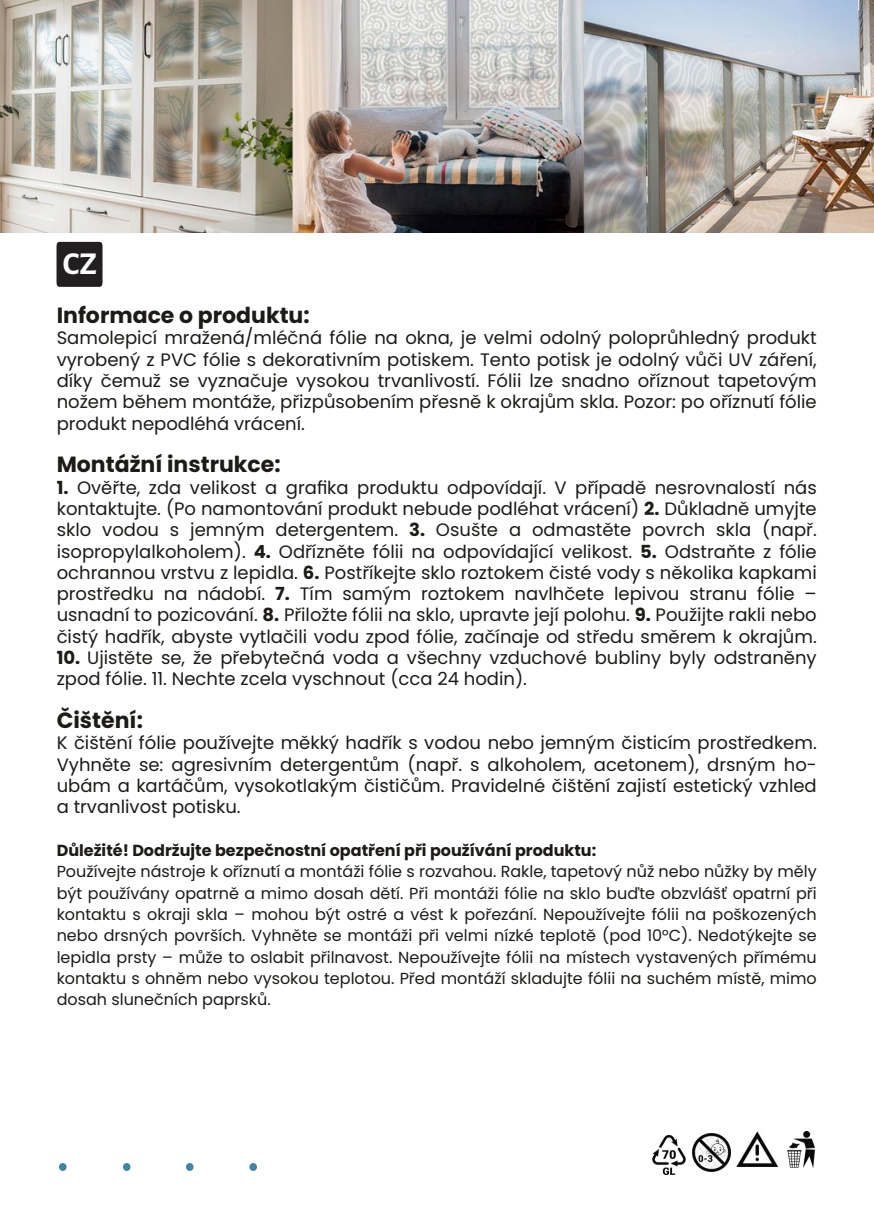
<style>
.page{position:relative;width:874px;height:1225px;background:#fff}
.page>*{position:absolute;margin:0;border:0;box-sizing:border-box;transform-origin:0 0}
.t1{font:700 32px "Alegreya Sans";color:#fff}
.t2{font:700 22px "Poppins";color:#1d1b18}
.t3{font:18px/21.4px "Poppins";color:#1d1b18;text-align:justify}
.t4{font:16px/21.4px "Poppins";color:#1d1b18;text-align:justify}
.t5{font:700 16px "Poppins";color:#1d1b18}
.s1{font-weight:700}
</style>
<div class="page">
<img style="left:0;top:0;width:873px;height:233px">
<img style="left:736px;top:1131px;width:43px;height:36px">
<img style="left:59px;top:1163px;width:197px;height:7px">
<img style="left:653px;top:1136px;width:33px;height:39px">
<img style="left:693px;top:1133px;width:37px;height:38px">
<img style="left:787px;top:1131px;width:27px;height:36px">
<div style="left:57px;top:242px;width:45px;height:43px;background:#231f20;border-radius:3px"></div>
<div style="left:57px;top:243px;width:45px;height:44px;background:#231f20;border-radius:3px"></div>
<h1 class="t1" style="left:63px;top:248px;width:36px">CZ</h1>
<p class="t2" style="left:57px;top:300px;width:254px">Informace o produktu:</p>
<p class="t3" style="left:57px;top:327px;width:761px">Samolepicí mražená/mléčná fólie na okna, je velmi odolný poloprůhledný produkt vyrobený z PVC fólie s dekorativním potiskem. Tento potisk je odolný vůči UV záření, díky čemuž se vyznačuje vysokou trvanlivostí. Fólii lze snadno oříznout tapetovým nožem během montáže, přizpůsobením přesně k okrajům skla. Pozor: po oříznutí fólie produkt nepodléhá vrácení.</p>
<p class="t2" style="left:57px;top:449px;width:225px">Montážní instrukce:</p>
<p class="t3" style="left:57px;top:477px;width:761px"><span class="s1">1.</span> Ověřte, zda velikost a grafika produktu odpovídají. V případě nesrovnalostí nás kontaktujte. (Po namontování produkt nebude podléhat vrácení) <span class="s1">2.</span> Důkladně umyjte sklo vodou s jemným detergentem. <span class="s1">3.</span> Osušte a odmastěte povrch skla (např. isopropylalkoholem). <span class="s1">4.</span> Odřízněte fólii na odpovídající velikost. <span class="s1">5.</span> Odstraňte z fólie ochrannou vrstvu z lepidla. <span class="s1">6.</span> Postříkejte sklo roztokem čisté vody s několika kapkami prostředku na nádobí. <span class="s1">7.</span> Tím samým roztokem navlhčete lepivou stranu fólie – usnadní to pozicování. <span class="s1">8.</span> Přiložte fólii na sklo, upravte její polohu. <span class="s1">9.</span> Použijte rakli nebo čistý hadřík, abyste vytlačili vodu zpod fólie, začínaje od středu směrem k okrajům.</p>
<p class="t3" style="left:57px;top:647px;width:761px"><span class="s1">10.</span> Ujistěte se, že přebytečná voda a všechny vzduchové bubliny byly odstraněny zpod fólie. 11. Nechte zcela vyschnout (cca 24 hodin).</p>
<p class="t2" style="left:57px;top:705px;width:88px">Čištění:</p>
<p class="t3" style="left:57px;top:732px;width:761px">K čištění fólie používejte měkký hadřík s vodou nebo jemným čisticím prostředkem.<br>Vyhněte se: agresivním detergentům (např. s alkoholem, acetonem), drsným ho&shy;ubám a kartáčům, vysokotlakým čističům. Pravidelné čištění zajistí estetický vzhled a trvanlivost potisku.</p>
<p class="t5" style="left:57px;top:839px;width:541px">Důležité! Dodržujte bezpečnostní opatření při používání produktu:</p>
<p class="t4" style="left:57px;top:861px;width:761px">Používejte nástroje k oříznutí a montáži fólie s rozvahou. Rakle, tapetový nůž nebo nůžky by měly být používány opatrně a mimo dosah dětí. Při montáži fólie na sklo buďte obzvlášť opatrní při kontaktu s okraji skla – mohou být ostré a vést k pořezání. Nepoužívejte fólii na poškozených nebo drsných površích. Vyhněte se montáži při velmi nízké teplotě (pod 10°C). Nedotýkejte se lepidla prsty – může to oslabit přilnavost. Nepoužívejte fólii na místech vystavených přímému kontaktu s ohněm nebo vysokou teplotou. Před montáží skladujte fólii na suchém místě, mimo dosah slunečních paprsků.</p>
</div>
